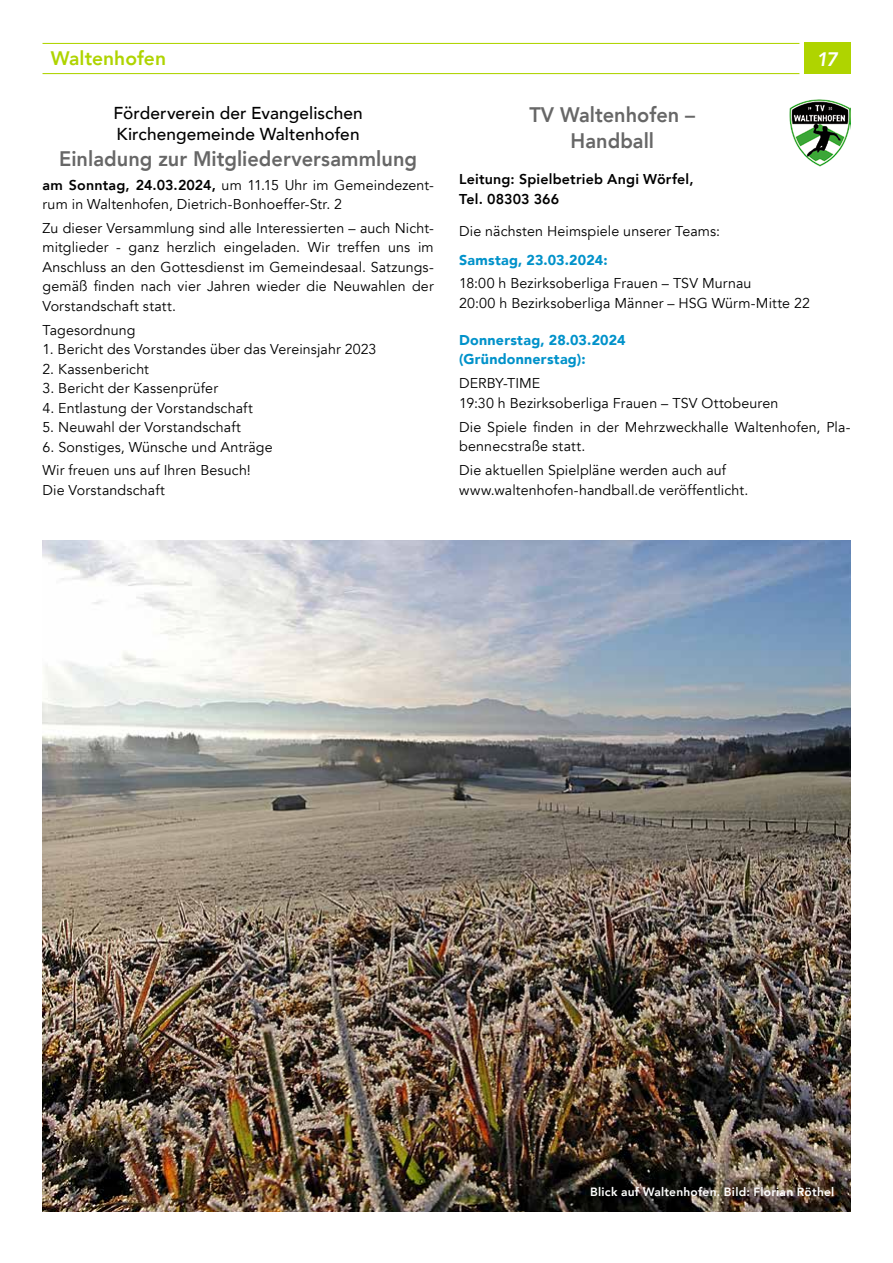
<style>
.page{position:relative;width:893px;height:1263px;background:#fff}
.page>*{position:absolute;margin:0;border:0;box-sizing:border-box;transform-origin:0 0}
.t1{font:800 21px/25.7px "Avenir LT Com";letter-spacing:.005em;color:#676767;text-align:center;scale:.95 1}
.t2{font:800 19.5px "Avenir LT Com";color:#afd400}
.t3{font:italic 800 19.5px "Avenir LT Com";color:#fff}
.t4{font:500 17.25px/21px "Avenir LT Com";letter-spacing:.005em;color:#000}
.t5{font:14.25px/19.5px "Avenir LT Com";letter-spacing:.01em;color:#000}
.t6{font:900 14.25px/19.6px "Avenir LT Com";letter-spacing:.015em;color:#0092ca}
.t7{font:800 14.25px/19.6px "Avenir LT Com";letter-spacing:.015em;color:#000}
.t8{font:800 12px "Avenir LT Com";letter-spacing:.02em;color:#fff}
.s1{font-weight:800}
</style>
<div class="page">
<div style="left:804px;top:43px;width:46px;height:31px;background:#afd400"></div>
<hr style="left:43px;top:73px;width:756px;height:1px;background:#afd400">
<hr style="left:43px;top:43px;width:756px;height:1px;background:#afd400">
<img style="left:789px;top:99px;width:61px;height:67px">
<img style="left:43px;top:540px;width:807px;height:672px">
<h2 class="t2" style="left:51px;top:47px;width:117px">Waltenhofen</h2>
<h2 class="t3" style="left:816px;top:48px;width:23px">17</h2>
<p class="t4" style="left:114px;top:103px;width:251px">Förderverein der Evangelischen<br>Kirchengemeinde Waltenhofen</p>
<h1 class="t1" style="left:59px;top:146px;width:378px">Einladung zur Mitgliederversammlung</h1>
<p class="t5" style="left:43px;top:175px;width:393px"><span class="s1">am Sonntag, 24.03.2024,</span> um 11.15 Uhr im Gemeindezent&shy;rum in Waltenhofen, Dietrich-Bonhoeffer-Str. 2</p>
<p class="t5" style="left:43px;top:218px;width:393px;text-align:justify">Zu dieser Versammlung sind alle Interessierten – auch Nicht&shy;mitglieder - ganz herzlich eingeladen. Wir treffen uns im Anschluss an den Gottesdienst im Gemeindesaal. Satzungs&shy;gemäß finden nach vier Jahren wieder die Neuwahlen der Vorstandschaft statt.</p>
<p class="t5" style="left:43px;top:320px;width:95px">Tagesordnung</p>
<p class="t5" style="left:43px;top:340px;width:335px">1. Bericht des Vorstandes über das Vereinsjahr 2023</p>
<p class="t5" style="left:43px;top:359px;width:108px">2. Kassenbericht</p>
<p class="t5" style="left:43px;top:379px;width:177px">3. Bericht der Kassenprüfer</p>
<p class="t5" style="left:43px;top:398px;width:212px">4. Entlastung der Vorstandschaft</p>
<p class="t5" style="left:43px;top:418px;width:200px">5. Neuwahl der Vorstandschaft</p>
<p class="t5" style="left:43px;top:435px;width:232px;line-height:23.7px">6. Sonstiges, Wünsche und Anträge<br>Wir freuen uns auf Ihren Besuch!</p>
<p class="t5" style="left:43px;top:480px;width:124px">Die Vorstandschaft</p>
<h1 class="t1" style="left:529px;top:102px;width:176px">TV Waltenhofen –<br>Handball</h1>
<p class="t7" style="left:459px;top:170px;width:236px">Leitung: Spielbetrieb Angi Wörfel,<br>Tel. 08303 366</p>
<p class="t5" style="left:459px;top:222px;width:262px">Die nächsten Heimspiele unserer Teams:</p>
<p class="t6" style="left:459px;top:250px;width:150px">Samstag, 23.03.2024:</p>
<p class="t5" style="left:459px;top:274px;width:352px">18:00 h Bezirksoberliga Frauen – TSV Murnau<br>20:00 h Bezirksoberliga Männer – HSG Würm-Mitte 22</p>
<p class="t6" style="left:459px;top:330px;width:168px">Donnerstag, 28.03.2024 (Gründonnerstag):</p>
<p class="t5" style="left:459px;top:374px;width:321px">DERBY-TIME<br>19:30 h Bezirksoberliga Frauen – TSV Ottobeuren</p>
<p class="t5" style="left:459px;top:417px;width:393px">Die Spiele finden in der Mehrzweckhalle Waltenhofen, Pla&shy;bennecstraße statt.</p>
<p class="t5" style="left:459px;top:461px;width:291px">Die aktuellen Spielpläne werden auch auf www.waltenhofen-handball.de veröffentlicht.</p>
<p class="t8" style="left:590px;top:1185px;width:246px">Blick auf Waltenhofen. Bild: Florian Röthel</p>
</div>
